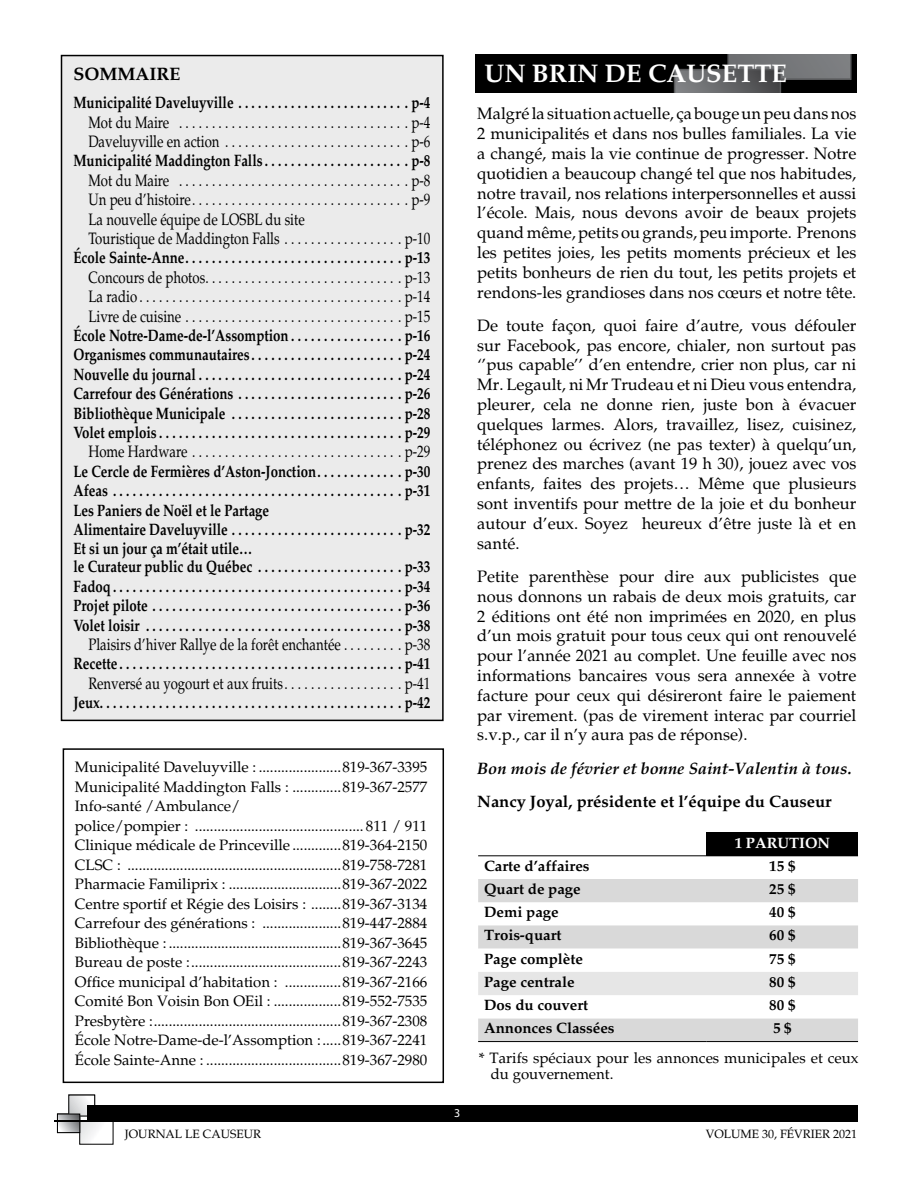
<style>
.page{position:relative;width:918px;height:1188px;background:#fff}
.page>*{position:absolute;margin:0;border:0;box-sizing:border-box;transform-origin:0 0}
.t1{font:700 25.5px "Palatino";color:#fff}
.t2{font:700 18px "Palatino";color:#000}
.t3{font:16.5px/19.8px "Palatino";color:#000;text-align:justify}
.t4{font:700 16.5px/19.2px "Palatino";color:#000;text-align:justify;scale:.8 1}
.t5{font:16.5px/19.4px "Palatino";color:#000;scale:.8 1}
.t6{font:italic 700 16.5px "Palatino";color:#000}
.t7{font:700 16.5px "Palatino";color:#000}
.t8{font:15px/19.5px "Palatino";color:#000}
.t9{font:700 15px "Palatino";color:#000}
.t10{font:700 15px "Palatino";color:#fff}
.t11{font:12px "Palatino";color:#000}
.t12{font:12px "Myriad Pro";color:#fff}
</style>
<div class="page">
<svg style="left:71px;top:1097px;width:17px;height:17px"></svg>
<svg style="left:82px;top:1123px;width:18px;height:19px"></svg>
<svg style="left:59px;top:1116px;width:19px;height:15px"></svg>
<div style="left:57px;top:1114px;width:23px;height:19px;border:1px solid #000"></div>
<hr style="left:54px;top:1120px;width:90px;height:2px;background:#000">
<div style="left:87px;top:1105px;width:770px;height:17px;background:#000"></div>
<div style="left:62px;top:56px;width:381px;height:664px;background:#ebebeb"></div>
<div style="left:61px;top:55px;width:383px;height:666px;border:2px solid #000"></div>
<div style="left:476px;top:54px;width:381px;height:38px;background:#000"></div>
<svg style="left:674px;top:54px;width:178px;height:38px"></svg>
<div style="left:63px;top:748px;width:381px;height:335px;border:2px solid #000"></div>
<div style="left:707px;top:833px;width:151px;height:23px;background:#000"></div>
<svg style="left:478px;top:879px;width:380px;height:162px;fill:#d9d9d9"></svg>
<svg style="left:478px;top:949px;width:380px;height:69px"></svg>
<hr style="left:478px;top:1041px;width:229px;height:1px;background:#000">
<hr style="left:707px;top:1041px;width:151px;height:1px;background:#000">
<hr style="left:478px;top:855px;width:229px;height:1px;background:#000">
<p class="t2" style="left:73px;top:62px;width:108px">SOMMAIRE</p>
<h1 class="t1" style="left:484px;top:57px;width:304px">UN BRIN DE CAUSETTE</h1>
<p class="t4" style="left:73px;top:93px;width:448px">Municipalité Daveluyville . . . . . . . . . . . . . . . . . . . . . . . . . . p-4</p>
<p class="t5" style="left:88px;top:113px;width:115px">Mot du Maire ...................................</p>
<p class="t5" style="left:405px;top:113px;width:33px">. p-4</p>
<p class="t5" style="left:88px;top:132px;width:172px">Daveluyville en action ............................</p>
<p class="t5" style="left:405px;top:132px;width:33px">. p-6</p>
<p class="t4" style="left:73px;top:151px;width:448px">Municipalité Maddington Falls . . . . . . . . . . . . . . . . . . . . . . p-8</p>
<p class="t5" style="left:88px;top:171px;width:115px">Mot du Maire ...................................</p>
<p class="t5" style="left:405px;top:171px;width:33px">. p-8</p>
<p class="t5" style="left:88px;top:190px;width:133px">Un peu d’histoire.................................</p>
<p class="t5" style="left:405px;top:190px;width:33px">. p-9</p>
<p class="t5" style="left:88px;top:210px;width:272px">La nouvelle équipe de LOSBL du site<br>Touristique de Maddington Falls..................</p>
<p class="t3" style="left:477px;top:104px;width:381px">Malgré la situation actuelle, ça bouge un peu dans nos 2 municipalités et dans nos bulles familiales. La vie a changé, mais la vie continue de progresser. Notre quotidien a beaucoup changé tel que nos habitudes, notre travail, nos relations interpersonnelles et aussi l’école. Mais, nous devons avoir de beaux projets quand même, petits ou grands, peu importe. Prenons les petites joies, les petits moments précieux et les petits bonheurs de rien du tout, les petits projets et rendons-les grandioses dans nos cœurs et notre tête.</p>
<p class="t3" style="left:477px;top:316px;width:381px">De toute façon, quoi faire d’autre, vous défouler sur Facebook, pas encore, chialer, non surtout pas ‘’pus capable’’ d’en entendre, crier non plus, car ni Mr. Legault, ni Mr Trudeau et ni Dieu vous entendra, pleurer, cela ne donne rien, juste bon à évacuer quelques larmes. Alors, travaillez, lisez, cuisinez, téléphonez ou écrivez (ne pas texter) à quelqu’un, prenez des marches (avant 19 h 30), jouez avec vos enfants, faites des projets… Même que plusieurs sont inventifs pour mettre de la joie et du bonheur autour d’eux. Soyez heureux d’être juste là et en santé.</p>
<p class="t3" style="left:477px;top:567px;width:381px">Petite parenthèse pour dire aux publicistes que nous donnons un rabais de deux mois gratuits, car 2 éditions ont été non imprimées en 2020, en plus d’un mois gratuit pour tous ceux qui ont renouvelé pour l’année 2021 au complet. Une feuille avec nos informations bancaires vous sera annexée à votre facture pour ceux qui désireront faire le paiement par virement. (pas de virement interac par courriel s.v.p., car il n’y aura pas de réponse).</p>
<p class="t6" style="left:477px;top:758px;width:376px">Bon mois de février et bonne Saint-Valentin à tous.</p>
<p class="t7" style="left:477px;top:791px;width:356px">Nancy Joyal, présidente et l’équipe du Causeur</p>
<p class="t5" style="left:398px;top:229px;width:42px">. p-10</p>
<p class="t4" style="left:73px;top:248px;width:448px">École Sainte-Anne . . . . . . . . . . . . . . . . . . . . . . . . . . . . . . . . . p-13</p>
<p class="t5" style="left:88px;top:268px;width:429px">Concours de photos. . . . . . . . . . . . . . . . . . . . . . . . . . . . . . p-13<br>La radio........................................</p>
<p class="t5" style="left:398px;top:287px;width:42px">. p-14</p>
<p class="t5" style="left:88px;top:307px;width:123px">Livre de cuisine.................................</p>
<p class="t5" style="left:398px;top:307px;width:42px">. p-15</p>
<p class="t4" style="left:73px;top:326px;width:448px">École Notre-Dame-de-l’Assomption . . . . . . . . . . . . . . . . . p-16<br>Organismes communautaires . . . . . . . . . . . . . . . . . . . . . . . p-24<br>Nouvelle du journal . . . . . . . . . . . . . . . . . . . . . . . . . . . . . . . p-24<br>Carrefour des Générations . . . . . . . . . . . . . . . . . . . . . . . . . p-26<br>Bibliothèque Municipale . . . . . . . . . . . . . . . . . . . . . . . . . . p-28<br>Volet emplois . . . . . . . . . . . . . . . . . . . . . . . . . . . . . . . . . . . . . p-29</p>
<p class="t5" style="left:88px;top:442px;width:131px">Home Hardware................................</p>
<p class="t5" style="left:398px;top:442px;width:42px">. p-29</p>
<p class="t4" style="left:73px;top:461px;width:448px;text-align:left">Le Cercle de Fermières d’Aston-Jonction . . . . . . . . . . . . . p-30<br>Afeas . . . . . . . . . . . . . . . . . . . . . . . . . . . . . . . . . . . . . . . . . . . . p-31<br>Les Paniers de Noël et le Partage<br>Alimentaire Daveluyville . . . . . . . . . . . . . . . . . . . . . . . . . . p-32<br>Et si un jour ça m’était utile…<br>le Curateur public du Québec . . . . . . . . . . . . . . . . . . . . . . p-33<br>Fadoq . . . . . . . . . . . . . . . . . . . . . . . . . . . . . . . . . . . . . . . . . . . . p-34<br>Projet pilote . . . . . . . . . . . . . . . . . . . . . . . . . . . . . . . . . . . . . . p-36<br>Volet loisir . . . . . . . . . . . . . . . . . . . . . . . . . . . . . . . . . . . . . . . p-38</p>
<p class="t5" style="left:88px;top:635px;width:321px">Plaisirs d’hiver Rallye de la forêt enchantée.........</p>
<p class="t5" style="left:398px;top:635px;width:42px">. p-38</p>
<p class="t4" style="left:73px;top:654px;width:448px">Recette . . . . . . . . . . . . . . . . . . . . . . . . . . . . . . . . . . . . . . . . . . . p-41</p>
<p class="t5" style="left:88px;top:674px;width:249px">Renversé au yogourt et aux fruits..................</p>
<p class="t5" style="left:398px;top:674px;width:42px">. p-41</p>
<p class="t4" style="left:73px;top:693px;width:448px">Jeux . . . . . . . . . . . . . . . . . . . . . . . . . . . . . . . . . . . . . . . . . . . . . . p-42</p>
<p class="t8" style="left:75px;top:758px;width:354px">Municipalité Daveluyville : ......................819-367-3395<br>Municipalité Maddington Falls : .............819-367-2577<br>Info-santé /Ambulance/<br>police/pompier : ............................................. 811 / 911<br>Clinique médicale de Princeville .............819-364-2150<br>CLSC : .........................................................819-758-7281<br>Pharmacie Familiprix : ..............................819-367-2022<br>Centre sportif et Régie des Loisirs : ........819-367-3134<br>Carrefour des générations : .....................819-447-2884<br>Bibliothèque : ..............................................819-367-3645<br>Bureau de poste :........................................819-367-2243<br>Office municipal d’habitation : ...............819-367-2166<br>Comité Bon Voisin Bon OEil : ..................819-552-7535<br>Presbytère :..................................................819-367-2308<br>École Notre-Dame-de-l’Assomption :.....819-367-2241<br>École Sainte-Anne : ....................................819-367-2980</p>
<p class="t10" style="left:735px;top:833px;width:97px">1 PARUTION</p>
<p class="t9" style="left:484px;top:856px;width:107px">Carte d’affaires</p>
<p class="t9" style="left:769px;top:856px;width:28px">15 $</p>
<p class="t9" style="left:484px;top:880px;width:98px">Quart de page</p>
<p class="t9" style="left:769px;top:880px;width:28px">25 $</p>
<p class="t9" style="left:484px;top:903px;width:76px">Demi page</p>
<p class="t9" style="left:769px;top:903px;width:28px">40 $</p>
<p class="t9" style="left:484px;top:926px;width:79px">Trois-quart</p>
<p class="t9" style="left:769px;top:926px;width:28px">60 $</p>
<p class="t9" style="left:484px;top:949px;width:100px">Page complète</p>
<p class="t9" style="left:769px;top:949px;width:28px">75 $</p>
<p class="t9" style="left:484px;top:972px;width:92px">Page centrale</p>
<p class="t9" style="left:769px;top:972px;width:28px">80 $</p>
<p class="t9" style="left:484px;top:996px;width:106px">Dos du couvert</p>
<p class="t9" style="left:769px;top:996px;width:28px">80 $</p>
<p class="t9" style="left:484px;top:1019px;width:132px">Annonces Classées</p>
<p class="t9" style="left:773px;top:1019px;width:20px">5 $</p>
<p class="t8" style="left:491px;top:1049px;width:369px;line-height:16.5px;text-indent:-12px">* Tarifs spéciaux pour les annonces municipales et ceux du gouvernement.</p>
<p class="t12" style="left:454px;top:1106px;width:8px">3</p>
<p class="t11" style="left:125px;top:1127px;width:138px">JOURNAL LE CAUSEUR</p>
<p class="t11" style="left:706px;top:1127px;width:153px">VOLUME 30, FÉVRIER 2021</p>
</div>
